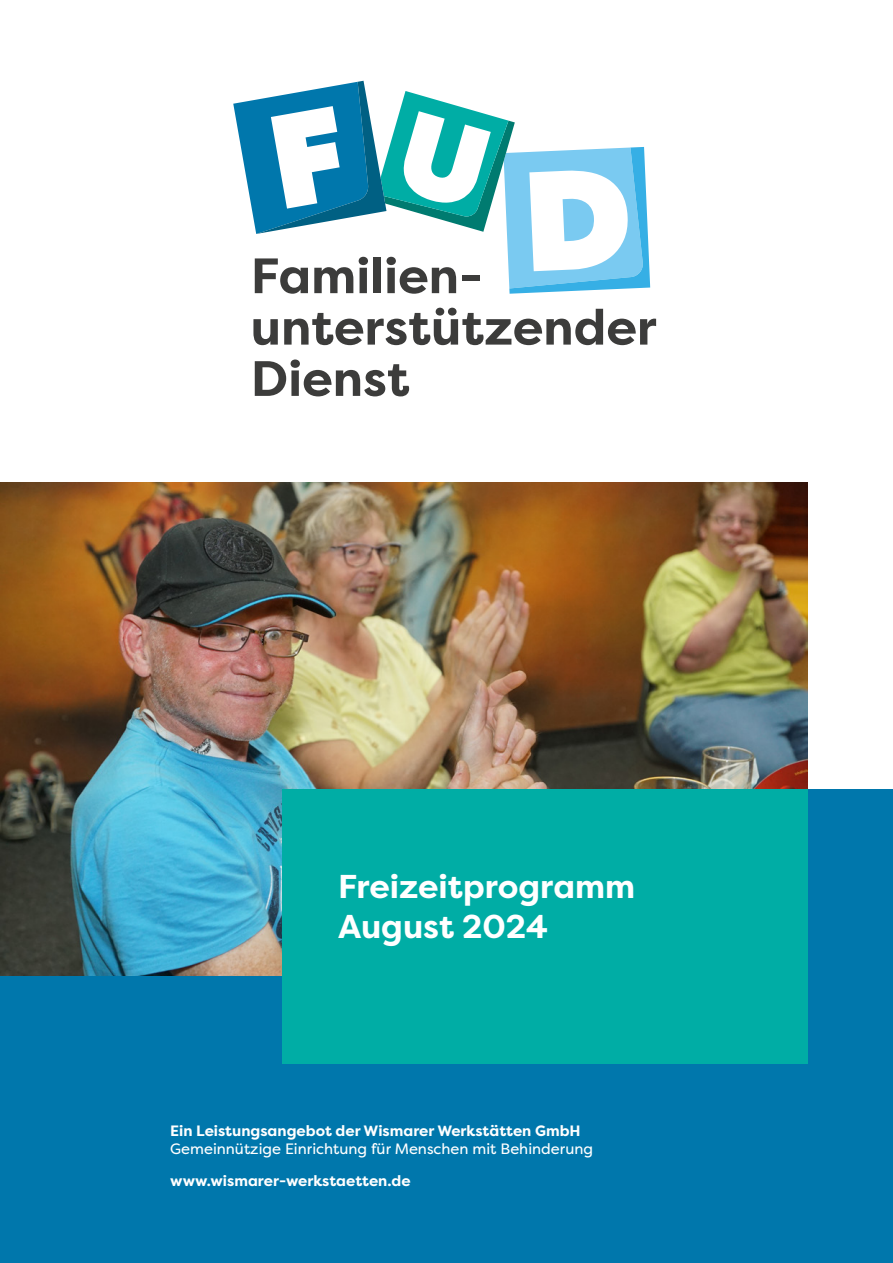
<style>
.page{position:relative;width:893px;height:1263px;background:#fff}
.page>*{position:absolute;margin:0;border:0;box-sizing:border-box;transform-origin:0 0}
.t1{font:700 33px/40.5px "Filson Pro";color:#fff}
.t2{font:700 15px "Filson Pro";color:#fff}
.t3{font:15px "Filson Pro";color:#fff}
</style>
<div class="page">
<div style="left:0;top:790px;width:893px;height:473px;background:#0077ac"></div>
<img style="left:0;top:482px;width:808px;height:494px">
<div style="left:283px;top:790px;width:525px;height:274px;background:#00ada5"></div>
<svg style="left:233px;top:81px;width:417px;height:213px"></svg>
<div style="left:462px;top:275px;width:18px;height:6px;background:#3c3c3b"></div>
<svg style="left:253px;top:319px;width:25px;height:26px"></svg>
<svg style="left:284px;top:308px;width:372px;height:37px"></svg>
<svg style="left:255px;top:359px;width:154px;height:37px"></svg>
<h1 class="t1" style="left:338px;top:867px;width:299px">Freizeitprogramm<br>August 2024</h1>
<p class="t2" style="left:170px;top:1121px;width:412px">Ein Leistungsangebot der Wismarer Werkstätten GmbH</p>
<p class="t3" style="left:170px;top:1139px;width:424px">Gemeinnützige Einrichtung für Menschen mit Behinderung</p>
<p class="t2" style="left:170px;top:1171px;width:242px">www.wismarer-werkstaetten.de</p>
</div>
